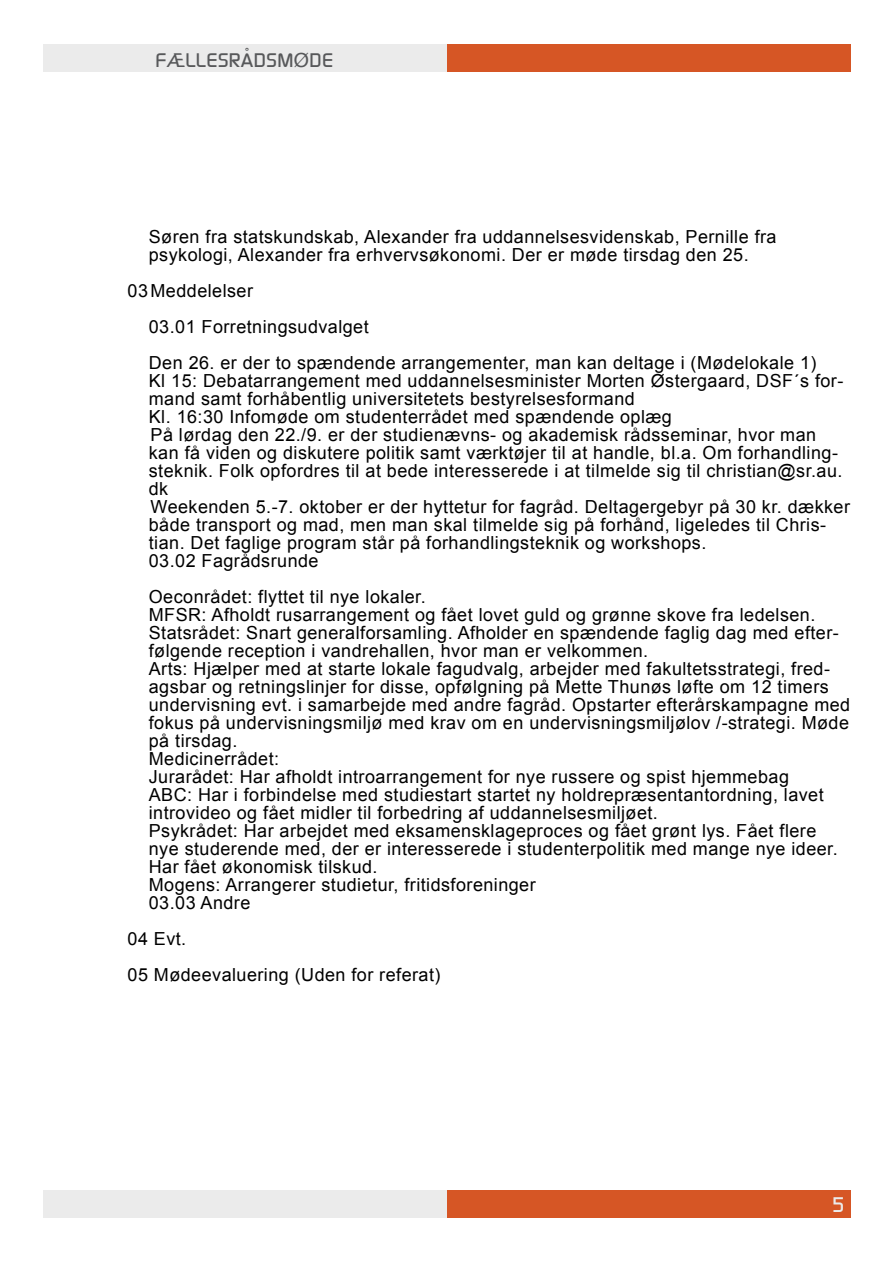
<style>
.page{position:relative;width:893px;height:1263px;background:#fff}
.page>*{position:absolute;margin:0;border:0;box-sizing:border-box;transform-origin:0 0}
.Overskrift{font:500 21px "Continuum";color:#ebebeb}
.Overskrift-2{font:500 19.5px "Continuum";letter-spacing:.025em;color:#57585a}
.Overskrift-3{font:18px/18px "Arial";letter-spacing:.025em;color:#000}
</style>
<div class="page">
<div style="left:445px;top:1190px;width:405px;height:28px;background:#d65625"></div>
<div style="left:43px;top:1190px;width:403px;height:28px;background:#ebebeb"></div>
<div style="left:445px;top:44px;width:405px;height:28px;background:#d65625"></div>
<div style="left:43px;top:44px;width:403px;height:28px;background:#ebebeb"></div>
<p class="Overskrift-2" style="left:156px;top:47px;width:179px">FÆLLESRÅDSMØDE</p>
<p class="Overskrift-3" style="left:149px;top:227px;width:629px">Søren fra statskundskab, Alexander fra uddannelsesvidenskab, Pernille fra psykologi, Alexander fra erhvervsøkonomi. Der er møde tirsdag den 25.</p>
<p class="Overskrift-3" style="left:128px;top:281px;width:127px">03Meddelelser</p>
<p class="Overskrift-3" style="left:149px;top:317px;width:221px">03.01 Forretningsudvalget</p>
<p class="Overskrift-3" style="left:149px;top:353px;width:669px">Den 26. er der to spændende arrangementer, man kan deltage i (Mødelokale 1)</p>
<p class="Overskrift-3" style="left:149px;top:371px;width:696px">Kl 15: Debatarrangement med uddannelsesminister Morten Østergaard, DSF´s for&shy;mand samt forhåbentlig universitetets bestyrelsesformand</p>
<p class="Overskrift-3" style="left:149px;top:407px;width:525px">Kl. 16:30 Infomøde om studenterrådet med spændende oplæg</p>
<p class="Overskrift-3" style="left:149px;top:425px;width:695px">På lørdag den 22./9. er der studienævns- og akademisk rådsseminar, hvor man kan få viden og diskutere politik samt værktøjer til at handle, bl.a. Om forhandling&shy;steknik. Folk opfordres til at bede interesserede i at tilmelde sig til christian@sr.au. dk</p>
<p class="Overskrift-3" style="left:149px;top:497px;width:703px">Weekenden 5.-7. oktober er der hyttetur for fagråd. Deltagergebyr på 30 kr. dækker både transport og mad, men man skal tilmelde sig på forhånd, ligeledes til Chris&shy;tian. Det faglige program står på forhandlingsteknik og workshops.</p>
<p class="Overskrift-3" style="left:149px;top:551px;width:171px">03.02 Fagrådsrunde</p>
<p class="Overskrift-3" style="left:149px;top:587px;width:278px">Oeconrådet: flyttet til nye lokaler.</p>
<p class="Overskrift-3" style="left:149px;top:605px;width:668px">MFSR: Afholdt rusarrangement og fået lovet guld og grønne skove fra ledelsen.</p>
<p class="Overskrift-3" style="left:149px;top:623px;width:691px">Statsrådet: Snart generalforsamling. Afholder en spændende faglig dag med efter&shy;følgende reception i vandrehallen, hvor man er velkommen.</p>
<p class="Overskrift-3" style="left:149px;top:659px;width:703px">Arts: Hjælper med at starte lokale fagudvalg, arbejder med fakultetsstrategi, fred&shy;agsbar og retningslinjer for disse, opfølgning på Mette Thunøs løfte om 12 timers undervisning evt. i samarbejde med andre fagråd. Opstarter efterårskampagne med fokus på undervisningsmiljø med krav om en undervisningsmiljølov /-strategi. Møde på tirsdag.</p>
<p class="Overskrift-3" style="left:149px;top:749px;width:132px">Medicinerrådet:</p>
<p class="Overskrift-3" style="left:149px;top:767px;width:642px">Jurarådet: Har afholdt introarrangement for nye russere og spist hjemmebag</p>
<p class="Overskrift-3" style="left:149px;top:785px;width:676px">ABC: Har i forbindelse med studiestart startet ny holdrepræsentantordning, lavet introvideo og fået midler til forbedring af uddannelsesmiljøet.</p>
<p class="Overskrift-3" style="left:149px;top:821px;width:690px">Psykrådet: Har arbejdet med eksamensklageproces og fået grønt lys. Fået flere nye studerende med, der er interesserede i studenterpolitik med mange nye ideer.<br>Har fået økonomisk tilskud.</p>
<p class="Overskrift-3" style="left:149px;top:875px;width:388px">Mogens: Arrangerer studietur, fritidsforeninger</p>
<p class="Overskrift-3" style="left:149px;top:893px;width:103px">03.03 Andre</p>
<p class="Overskrift-3" style="left:128px;top:929px;width:60px">04 Evt.</p>
<p class="Overskrift-3" style="left:128px;top:965px;width:314px">05 Mødeevaluering (Uden for referat)</p>
<p class="Overskrift" style="left:832px;top:1191px;width:15px">5</p>
</div>
